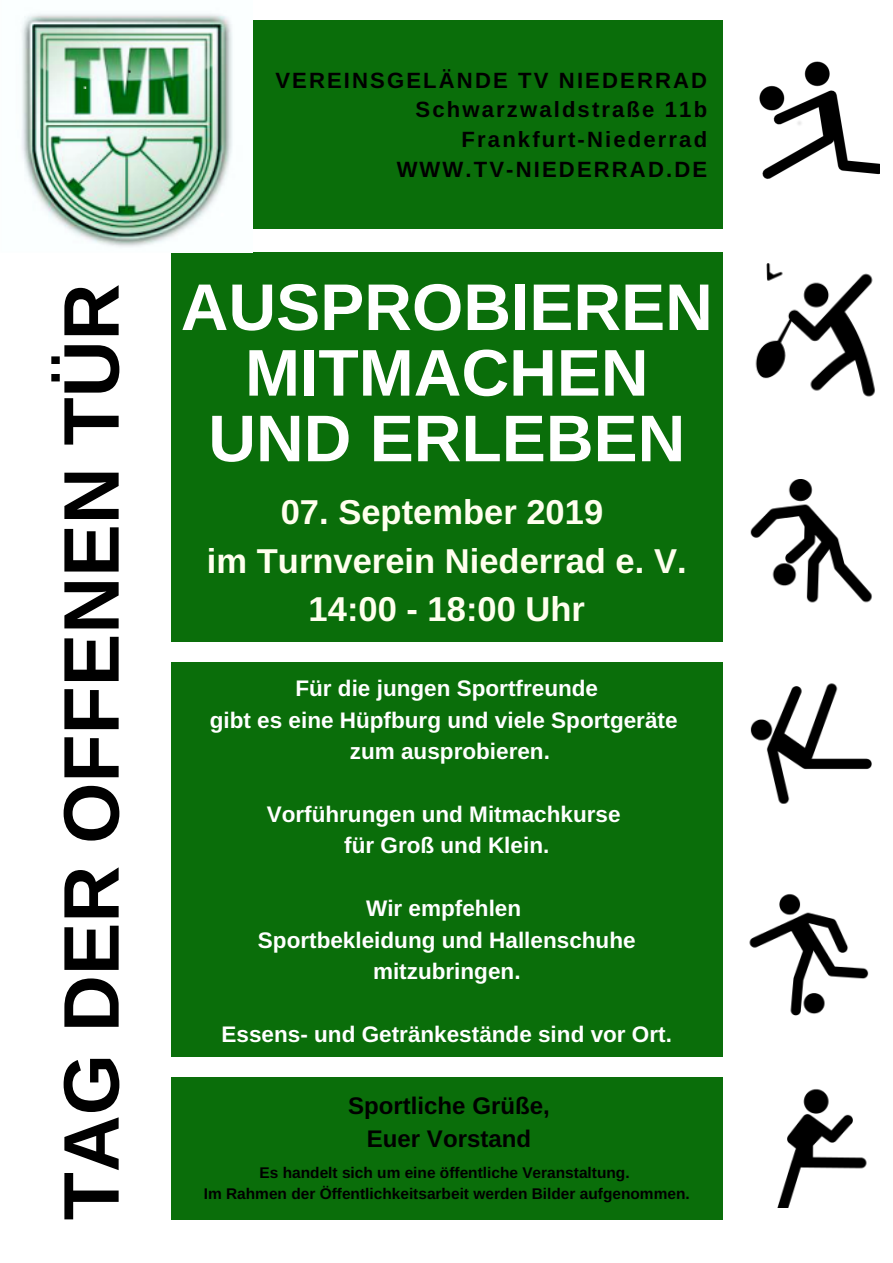
<style>
.page{position:relative;width:893px;height:1263px;background:#fff}
.page>*{position:absolute;margin:0;border:0;box-sizing:border-box;transform-origin:0 0}
.t1{font:700 78.75px "Arimo";color:#000}
.t2{font:700 66px/65.6px "Arimo";color:#fff;text-align:center}
.t3{font:700 34.5px/48.2px "Arimo";color:#ffe;text-align:center}
.t4{font:700 24px/33.4px "Arimo";color:#000;text-align:center}
.t5{font:700 22.5px/31.5px "Arimo";color:#fff;text-align:center}
.t6{font:700 22.05px/29.5px "Arimo";letter-spacing:.095em;color:#000;text-align:right}
.t7{font:700 15.45px/21.6px "Arimo";color:#000;text-align:center}
</style>
<div class="page">
<div style="left:171px;top:252px;width:551px;height:390px;background:#0a6e0a"></div>
<div style="left:252px;top:20px;width:470px;height:209px;background:#0a6e0a"></div>
<div style="left:171px;top:1077px;width:551px;height:143px;background:#0a6e0a"></div>
<div style="left:171px;top:663px;width:551px;height:394px;background:#0a6e0a"></div>
<img style="left:21px;top:13px;width:232px;height:240px">
<img style="left:759px;top:61px;width:120px;height:118px">
<img style="left:755px;top:263px;width:120px;height:134px">
<img style="left:750px;top:479px;width:122px;height:124px">
<img style="left:750px;top:683px;width:122px;height:121px">
<img style="left:749px;top:894px;width:120px;height:122px">
<img style="left:777px;top:1089px;width:90px;height:119px">
<h1 class="t1" style="left:47px;top:1220px;width:938px;rotate:-90deg">TAG DER OFFENEN TÜR</h1>
<p class="t6" style="left:275px;top:65px;width:433px">VEREINSGELÄNDE TV NIEDERRAD<br>Schwarzwaldstraße 11b<br>Frankfurt-Niederrad<br>WWW.TV-NIEDERRAD.DE</p>
<h2 class="t2" style="left:181px;top:274px;width:533px">AUSPROBIEREN<br>MITMACHEN<br>UND ERLEBEN</h2>
<h3 class="t3" style="left:207px;top:488px;width:481px">07. September 2019<br>im Turnverein Niederrad e. V.<br>14:00 - 18:00 Uhr</h3>
<p class="t5" style="left:210px;top:672px;width:469px">Für die jungen Sportfreunde<br>gibt es eine Hüpfburg und viele Sportgeräte zum ausprobieren.</p>
<p class="t5" style="left:267px;top:798px;width:355px">Vorführungen und Mitmachkurse für Groß und Klein.</p>
<p class="t5" style="left:258px;top:893px;width:379px">Wir empfehlen<br>Sportbekleidung und Hallenschuhe mitzubringen.</p>
<p class="t5" style="left:222px;top:1019px;width:452px">Essens- und Getränkestände sind vor Ort.</p>
<p class="t4" style="left:348px;top:1089px;width:203px">Sportliche Grüße,<br>Euer Vorstand</p>
<p class="t7" style="left:204px;top:1161px;width:487px">Es handelt sich um eine öffentliche Veranstaltung.<br>Im Rahmen der Öffentlichkeitsarbeit werden Bilder aufgenommen.</p>
</div>
